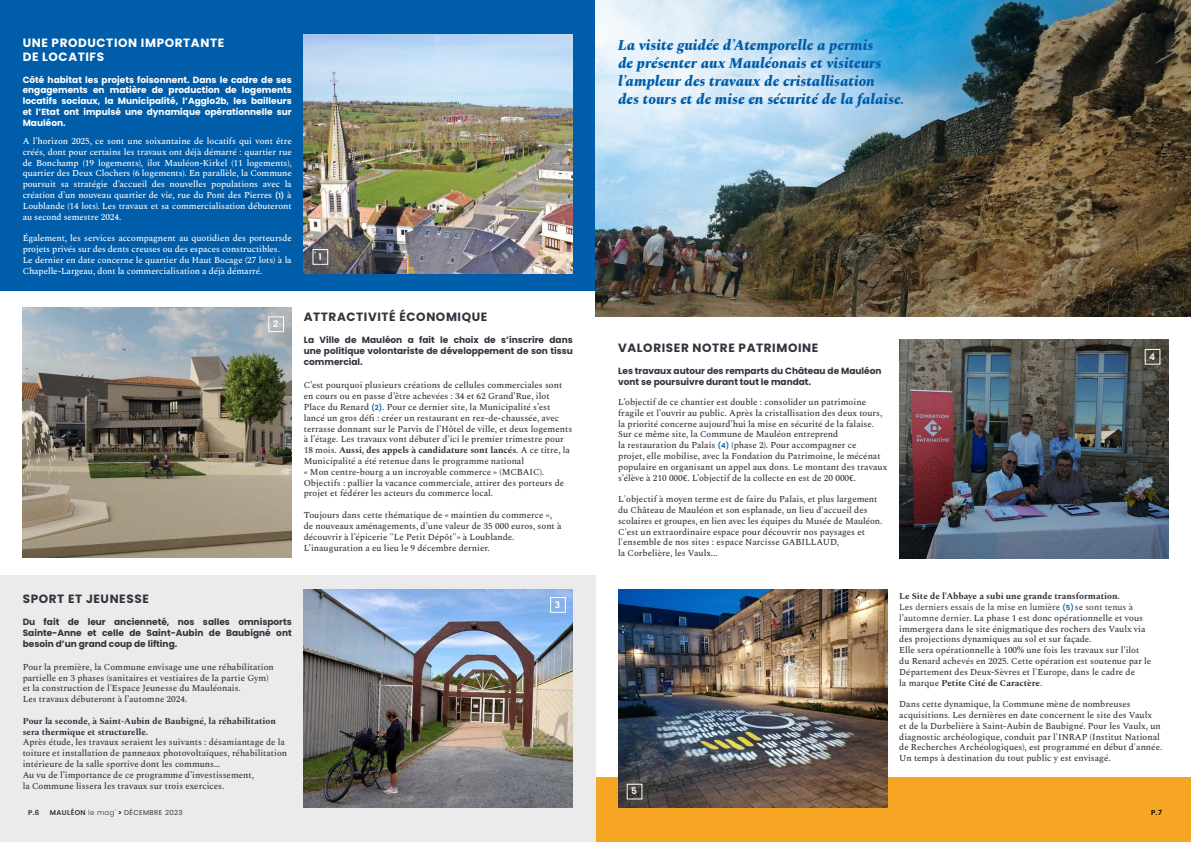
<style>
.page{position:relative;width:1191px;height:842px;background:#fff}
.page>*{position:absolute;margin:0;border:0;box-sizing:border-box;transform-origin:0 0}
.t1{font:italic 800 15px/18px "Spectral";color:#005da9}
.t2{font:700 12px "Poppins";letter-spacing:.05em;color:#33333d}
.t3{font:700 12px/14.4px "Poppins";letter-spacing:.05em;color:#fff}
.t4{font:500 9px/10.8px "Spectral";color:#33333d}
.t5{font:500 9px/10.8px "Spectral";letter-spacing:-.01em;color:#fff;text-align:justify}
.t6{font:700 9px/10.8px "Poppins";color:#33333d;text-align:justify}
.t7{font:700 9px/10.8px "Poppins";color:#fff;text-align:justify}
.t8{font:700 9px/10.8px "Spectral";color:#33333d}
.t9{font:600 9px "Poppins";color:#fff}
.t10{font:7px "Poppins";letter-spacing:.05em;color:#33333d}
.t11{font:600 7px "Poppins";color:#33333d}
.t12{font:600 7px "Poppins";color:#000}
.s1{font-family:"Poppins";font-weight:600;font-size:7px}
.s2{font-family:"Poppins";font-weight:600;font-size:7px;color:#005da9}
.s3{font-weight:700}
.s4{font-weight:400}
.s5{font-weight:600}
.s6{font-weight:300}
</style>
<div class="page">
<div style="left:0;top:0;width:595px;height:290px;background:#005da9"></div>
<div style="left:595px;top:778px;width:596px;height:64px;background:#f7a623"></div>
<div style="left:0;top:575px;width:595px;height:267px;background:#ebebeb"></div>
<img style="left:304px;top:34px;width:269px;height:239px">
<img style="left:23px;top:308px;width:269px;height:250px">
<img style="left:304px;top:590px;width:269px;height:218px">
<img style="left:899px;top:340px;width:269px;height:218px">
<img style="left:618px;top:590px;width:269px;height:218px">
<img style="left:595px;top:0;width:596px;height:316px">
<div style="left:312px;top:249px;width:16px;height:16px;border:1px solid #fff"></div>
<div style="left:268px;top:316px;width:16px;height:16px;border:1px solid #fff"></div>
<div style="left:1144px;top:349px;width:16px;height:16px;border:1px solid #fff"></div>
<div style="left:626px;top:784px;width:16px;height:15px;border:1px solid #fff"></div>
<div style="left:550px;top:597px;width:16px;height:16px;border:1px solid #fff"></div>
<h2 class="t3" style="left:23px;top:35px;width:203px">UNE PRODUCTION IMPORTANTE<br>DE LOCATIFS</h2>
<p class="t7" style="left:23px;top:74px;width:270px">Côté habitat les projets foisonnent. Dans le cadre de ses engagements en matière de production de logements locatifs sociaux, la Municipalité, l’Agglo2b, les bailleurs et l’Etat ont impulsé une dynamique opérationnelle sur Mauléon.</p>
<p class="t5" style="left:23px;top:135px;width:270px">A l’horizon 2025, ce sont une soixantaine de locatifs qui vont être créés, dont pour certains les travaux ont déjà démarré : quartier rue de Bonchamp (19 logements), ilot Mauléon-Kirkel (11 logements), quartier des Deux Clochers (6 logements). En parallèle, la Commune poursuit sa stratégie d’accueil des nouvelles populations avec la création d’un nouveau quartier de vie, rue du Pont des Pierres <span class="s1">(1)</span> à Loublande (14 lots). Les travaux et sa commercialisation débuteront au second semestre 2024.</p>
<p class="t5" style="left:23px;top:232px;width:270px;text-align:left">Également, les services accompagnent au quotidien des porteursde projets privés sur des dents creuses ou des espaces constructibles.<br>Le dernier en date concerne le quartier du Haut Bocage (27 lots) à la Chapelle-Largeau, dont la commercialisation a déjà démarré.</p>
<p class="t9" style="left:318px;top:251px;width:5px">1</p>
<p class="t9" style="left:273px;top:319px;width:7px">2</p>
<h2 class="t2" style="left:304px;top:310px;width:185px">ATTRACTIVITÉ ÉCONOMIQUE</h2>
<p class="t6" style="left:304px;top:335px;width:270px">La Ville de Mauléon a fait le choix de s’inscrire dans une politique volontariste de développement de son tissu commercial.</p>
<p class="t4" style="left:304px;top:379px;width:270px">C’est pourquoi plusieurs créations de cellules commerciales sont en cours ou en passe d’être achevées : 34 et 62 Grand’Rue, ilot Place du Renard <span class="s2">(2)</span>. Pour ce dernier site, la Municipalité s’est lancé un gros défi : créer un restaurant en rez-de-chaussée, avec terrasse donnant sur le Parvis de l’Hôtel de ville, et deux logements à l’étage. Les travaux vont débuter d’ici le premier trimestre pour 18 mois. <span class="s3">Aussi, des appels à candidature sont lancés</span>. A ce titre, la Municipalité a été retenue dans le programme national<br>« Mon centre-bourg a un incroyable commerce » (MCBAIC).<br>Objectifs : pallier la vacance commerciale, attirer des porteurs de projet et fédérer les acteurs du commerce local.</p>
<p class="t4" style="left:304px;top:509px;width:259px">Toujours dans cette thématique de « maintien du commerce », de nouveaux aménagements, d’une valeur de 35 000 euros, sont à découvrir à l’épicerie "Le Petit Dépôt"» à Loublande.<br>L’inauguration a eu lieu le 9 décembre dernier.</p>
<h2 class="t2" style="left:23px;top:592px;width:128px">SPORT ET JEUNESSE</h2>
<p class="t6" style="left:23px;top:616px;width:270px">Du fait de leur ancienneté, nos salles omnisports Sainte-Anne et celle de Saint-Aubin de Baubigné ont besoin d’un grand coup de lifting.</p>
<p class="t4" style="left:23px;top:661px;width:253px">Pour la première, la Commune envisage une une réhabilitation partielle en 3 phases (sanitaires et vestiaires de la partie Gym) et la construction de l'Espace Jeunesse du Mauléonais.<br>Les travaux débuteront à l’automne 2024.</p>
<p class="t8" style="left:23px;top:715px;width:255px">Pour la seconde, à Saint-Aubin de Baubigné, la réhabilitation sera thermique et structurelle.</p>
<p class="t4" style="left:23px;top:736px;width:266px">Après étude, les travaux seraient les suivants : désamiantage de la toiture et installation de panneaux photovoltaïques, réhabilitation intérieure de la salle sportive dont les communs…<br>Au vu de l’importance de ce programme d’investissement,<br>la Commune lissera les travaux sur trois exercices.</p>
<p class="t9" style="left:555px;top:599px;width:7px">3</p>
<h1 class="t1" style="left:618px;top:35px;width:288px">La visite guidée d’Atemporelle a permis<br>de présenter aux Mauléonais et visiteurs l’ampleur des travaux de cristallisation<br>des tours et de mise en sécurité de la falaise.</h1>
<h2 class="t2" style="left:618px;top:341px;width:202px">VALORISER NOTRE PATRIMOINE</h2>
<p class="t6" style="left:618px;top:365px;width:265px">Les travaux autour des remparts du Château de Mauléon vont se poursuivre durant tout le mandat.</p>
<p class="t4" style="left:618px;top:396px;width:270px">L’objectif de ce chantier est double : consolider un patrimoine fragile et l’ouvrir au public. Après la cristallisation des deux tours, la priorité concerne aujourd’hui la mise en sécurité de la falaise.<br>Sur ce même site, la Commune de Mauléon entreprend<br>la restauration du Palais <span class="s2">(4)</span> (phase 2). Pour accompagner ce<br>projet, elle mobilise, avec la Fondation du Patrimoine, le mécénat populaire en organisant un appel aux dons. Le montant des travaux s’élève à 210 000€. L’objectif de la collecte en est de 20 000€.</p>
<p class="t4" style="left:618px;top:493px;width:266px">L'objectif à moyen terme est de faire du Palais, et plus largement du Château de Mauléon et son esplanade, un lieu d'accueil des scolaires et groupes, en lien avec les équipes du Musée de Mauléon.<br>C'est un extraordinaire espace pour découvrir nos paysages et l'ensemble de nos sites : espace Narcisse GABILLAUD,<br>la Corbelière, les Vaulx...</p>
<p class="t9" style="left:1149px;top:351px;width:7px">4</p>
<p class="t9" style="left:631px;top:786px;width:7px">5</p>
<p class="t4" style="left:899px;top:590px;width:254px"><span class="s3">Le Site de l’Abbaye a subi une grande transformation.<br></span><span class="s4">Les derniers essais de la mise en lumière</span> <span class="s2">(5)</span> <span class="s4">se sont tenus à l’automne dernier.</span> La phase 1 est donc opérationnelle et vous immergera dans le site énigmatique des rochers des Vaulx via des projections dynamiques au sol et sur façade.<br>Elle sera opérationnelle à 100% une fois les travaux sur l’ilot du Renard achevés en 2025. Cette opération est soutenue par le Département des Deux-Sèvres et l'Europe, dans le cadre de<br>la marque <span class="s3">Petite Cité de Caractère</span>.</p>
<p class="t4" style="left:899px;top:698px;width:264px">Dans cette dynamique, la Commune mène de nombreuses acquisitions. Les dernières en date concernent le site des Vaulx<br>et de la Durbelière à Saint-Aubin de Baubigné. Pour les Vaulx, un diagnostic archéologique, conduit par l'INRAP (Institut National de Recherches Archéologiques), est programmé en début d'année.<br>Un temps à destination du tout public y est envisagé.</p>
<p class="t11" style="left:28px;top:809px;width:13px">P.6</p>
<p class="t10" style="left:50px;top:809px;width:134px"><span class="s5">MAULÉON</span> <span class="s6">le mag'</span> <span class="s3">&gt;</span> DÉCEMBRE 2023</p>
<p class="t12" style="left:1151px;top:809px;width:12px">P.7</p>
</div>
